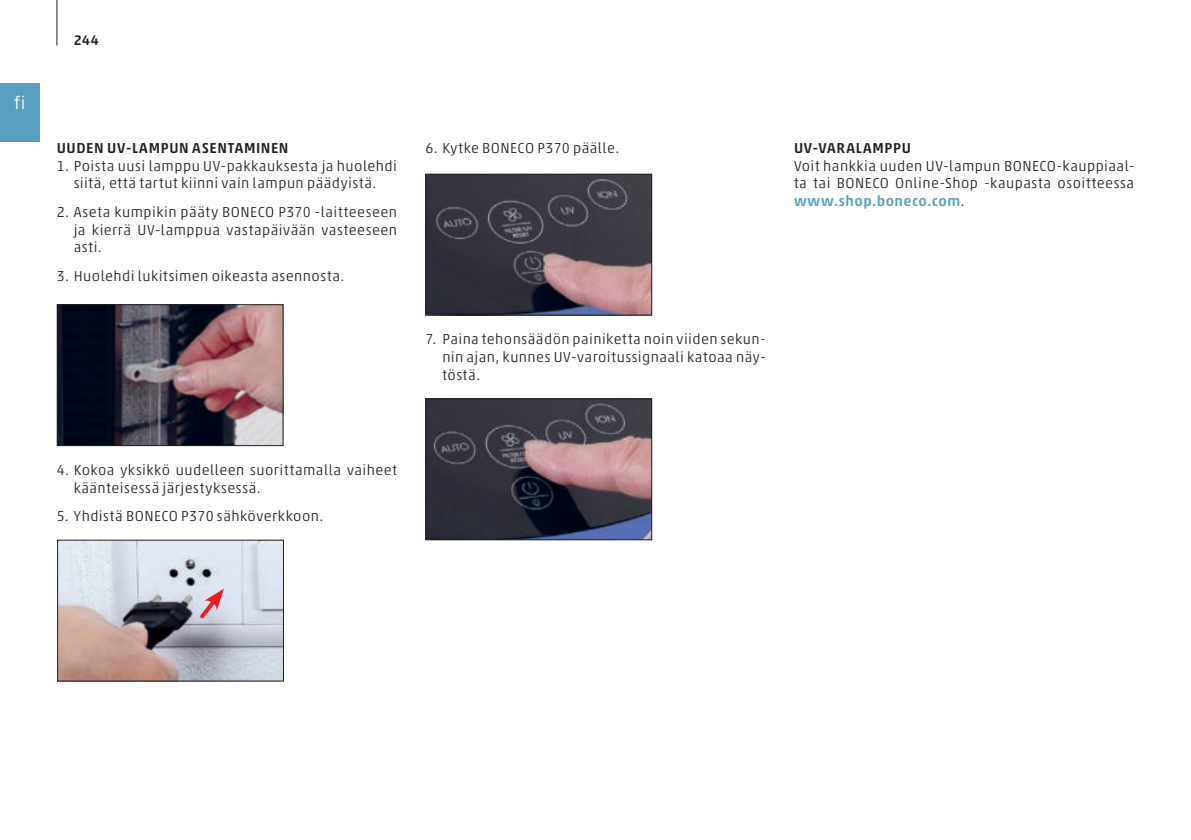
<style>
.page{position:relative;width:1191px;height:840px;background:#fff}
.page>*{position:absolute;margin:0;border:0;box-sizing:border-box;transform-origin:0 0}
.t1{font:300 18px "Akko W1 G";color:#fff}
.t2{font:300 14.6px/17.6px "Akko W1 G";letter-spacing:.03em;color:#231f20;text-align:justify}
.t3{font:500 14.6px "Akko W1 G";letter-spacing:.045em;color:#231f20}
.t4{font:500 14px "Akko W1 G";color:#231f20}
.s1{font-weight:500;color:#589ebf}
</style>
<div class="page">
<div style="left:0;top:83px;width:40px;height:59px;background:#589ebf"></div>
<hr style="left:57px;top:0;width:1px;height:45px;background:#231f20">
<img style="left:59px;top:306px;width:222px;height:138px">
<div style="left:57px;top:304px;width:226px;height:142px;border:1px solid #231f20"></div>
<img style="left:59px;top:541px;width:223px;height:138px">
<div style="left:57px;top:539px;width:227px;height:142px;border:1px solid #231f20"></div>
<svg style="left:196px;top:588px;width:28px;height:33px"></svg>
<img style="left:427px;top:175px;width:223px;height:138px">
<div style="left:425px;top:173px;width:227px;height:142px;border:1px solid #231f20"></div>
<img style="left:427px;top:400px;width:223px;height:138px">
<div style="left:425px;top:398px;width:227px;height:142px;border:1px solid #231f20"></div>
<p class="t1" style="left:14px;top:92px;width:13px">fi</p>
<p class="t4" style="left:74px;top:32px;width:26px">244</p>
<p class="t3" style="left:57px;top:139px;width:233px">UUDEN UV-LAMPUN ASENTAMINEN</p>
<p class="t2" style="left:57px;top:157px;width:342px;text-align:center">1. Poista uusi lamppu UV-pakkauksesta ja huolehdi siitä, että tartut kiinni vain lampun päädyistä.</p>
<p class="t2" style="left:74px;top:203px;width:325px;text-indent:-17px">2. Aseta kumpikin pääty BONECO P370 -laitteeseen ja kierrä UV-lamppua vastapäivään vasteeseen asti.</p>
<p class="t2" style="left:57px;top:267px;width:289px">3. Huolehdi lukitsimen oikeasta asennosta.</p>
<p class="t2" style="left:425px;top:139px;width:195px">6. Kytke BONECO P370 päälle.</p>
<p class="t3" style="left:794px;top:139px;width:118px">UV-VARALAMPPU</p>
<p class="t2" style="left:794px;top:157px;width:342px">Voit hankkia uuden UV-lampun BONECO-kauppiaal&shy;ta tai BONECO Online-Shop -kaupasta osoitteessa <span class="s1">www.shop.boneco.com</span>.</p>
<p class="t2" style="left:442px;top:330px;width:325px;text-indent:-17px">7. Paina tehonsäädön painiketta noin viiden sekun&shy;nin ajan, kunnes UV-varoitussignaali katoaa näy&shy;töstä.</p>
<p class="t2" style="left:74px;top:461px;width:325px;text-indent:-17px">4. Kokoa yksikkö uudelleen suorittamalla vaiheet käänteisessä järjestyksessä.</p>
<p class="t2" style="left:57px;top:507px;width:268px">5. Yhdistä BONECO P370 sähköverkkoon.</p>
</div>
